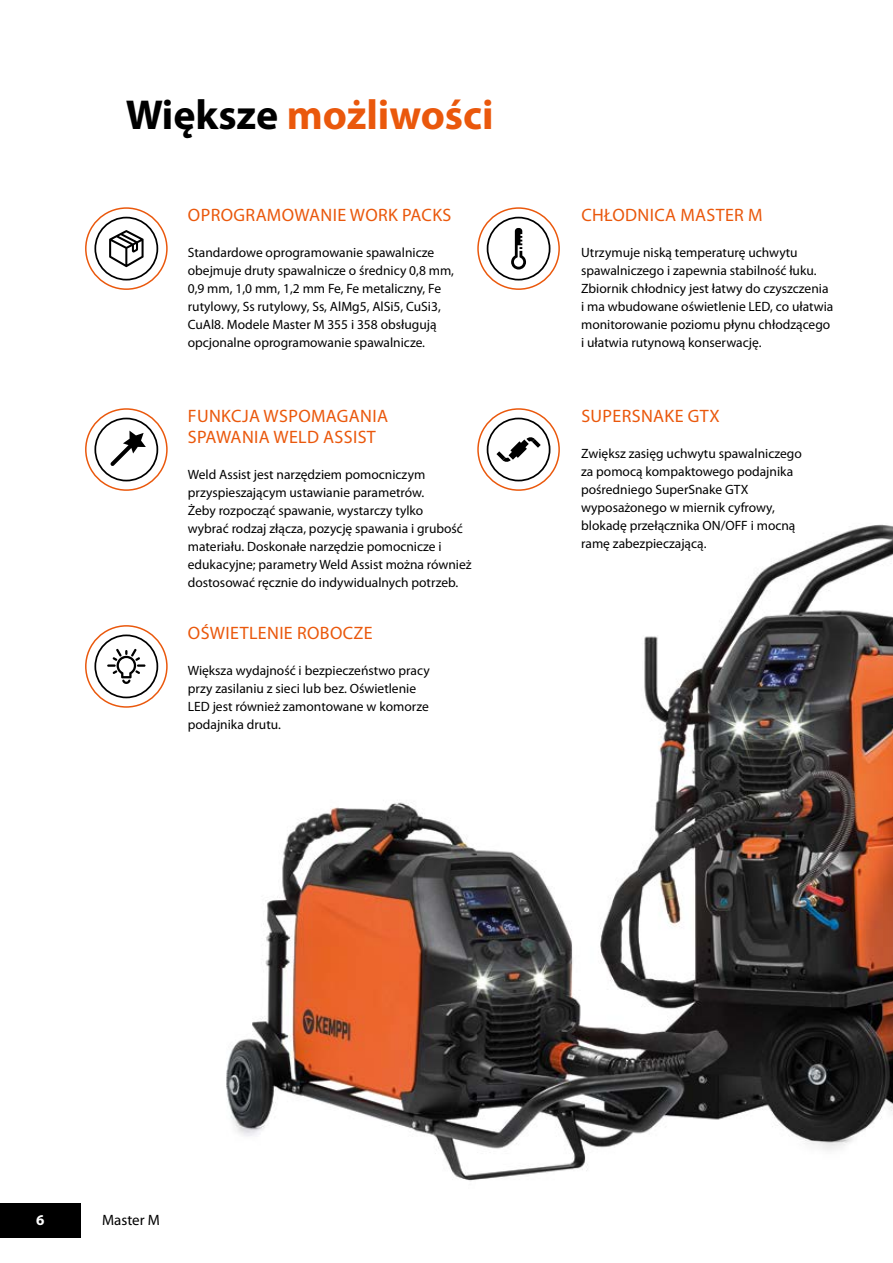
<style>
.page{position:relative;width:893px;height:1263px;background:#fff}
.page>*{position:absolute;margin:0;border:0;box-sizing:border-box;transform-origin:0 0}
.t1{font:700 42px "Myriad Pro";color:#ea580c}
.t2{font:18px/21.6px "Myriad Pro";letter-spacing:.02em;color:#ea580c}
.t3{font:15px "Myriad Pro";color:#000}
.t4{font:700 15px "Myriad Pro";color:#fff}
.t5{font:13.5px/18px "Myriad Pro";color:#000}
.s1{color:#000}
</style>
<div class="page">
<img style="left:226px;top:255px;width:667px;height:926px">
<div style="left:0;top:1203px;width:81px;height:34px;background:#000"></div>
<div style="left:85px;top:207px;width:83px;height:83px;border:2px solid #ea580c;border-radius:50%"></div>
<svg style="left:94px;top:217px;width:64px;height:63px"></svg>
<div style="left:85px;top:625px;width:83px;height:83px;border:2px solid #ea580c;border-radius:50%"></div>
<svg style="left:94px;top:634px;width:64px;height:64px"></svg>
<div style="left:85px;top:408px;width:83px;height:83px;border:2px solid #ea580c;border-radius:50%"></div>
<svg style="left:94px;top:418px;width:64px;height:63px"></svg>
<div style="left:477px;top:207px;width:83px;height:83px;border:2px solid #ea580c;border-radius:50%"></div>
<svg style="left:487px;top:217px;width:63px;height:63px"></svg>
<div style="left:477px;top:408px;width:83px;height:83px;border:2px solid #ea580c;border-radius:50%"></div>
<svg style="left:487px;top:418px;width:63px;height:63px"></svg>
<h1 class="t1" style="left:126px;top:88px;width:369px"><span class="s1">Większe</span> możliwości</h1>
<h2 class="t2" style="left:188px;top:204px;width:265px">OPROGRAMOWANIE WORK PACKS</h2>
<p class="t5" style="left:188px;top:243px;width:268px">Standardowe oprogramowanie spawalnicze obejmuje druty spawalnicze o średnicy 0,8 mm, 0,9 mm, 1,0 mm, 1,2 mm Fe, Fe metaliczny, Fe rutylowy, Ss rutylowy, Ss, AlMg5, AlSi5, CuSi3, CuAl8. Modele Master M 355 i 358 obsługują opcjonalne oprogramowanie spawalnicze.</p>
<h2 class="t2" style="left:188px;top:405px;width:202px">FUNKCJA WSPOMAGANIA<br>SPAWANIA WELD ASSIST</h2>
<p class="t5" style="left:188px;top:466px;width:285px">Weld Assist jest narzędziem pomocniczym przyspieszającym ustawianie parametrów.<br>Żeby rozpocząć spawanie, wystarczy tylko<br>wybrać rodzaj złącza, pozycję spawania i grubość materiału. Doskonałe narzędzie pomocnicze i edukacyjne; parametry Weld Assist można również dostosować ręcznie do indywidualnych potrzeb.</p>
<h2 class="t2" style="left:188px;top:621px;width:186px">OŚWIETLENIE ROBOCZE</h2>
<p class="t5" style="left:188px;top:661px;width:243px">Większa wydajność i bezpieczeństwo pracy przy zasilaniu z sieci lub bez. Oświetlenie LED jest również zamontowane w komorze podajnika drutu.</p>
<h2 class="t2" style="left:581px;top:204px;width:183px">CHŁODNICA MASTER M</h2>
<p class="t5" style="left:581px;top:243px;width:254px">Utrzymuje niską temperaturę uchwytu spawalniczego i zapewnia stabilność łuku.<br>Zbiornik chłodnicy jest łatwy do czyszczenia i ma wbudowane oświetlenie LED, co ułatwia monitorowanie poziomu płynu chłodzącego i ułatwia rutynową konserwację.</p>
<h2 class="t2" style="left:581px;top:405px;width:140px">SUPERSNAKE GTX</h2>
<p class="t5" style="left:581px;top:444px;width:222px">Zwiększ zasięg uchwytu spawalniczego za pomocą kompaktowego podajnika pośredniego SuperSnake GTX wyposażonego w miernik cyfrowy, blokadę przełącznika ON/OFF i mocną ramę zabezpieczającą.</p>
<p class="t4" style="left:36px;top:1210px;width:10px">6</p>
<p class="t3" style="left:102px;top:1210px;width:59px">Master M</p>
</div>
